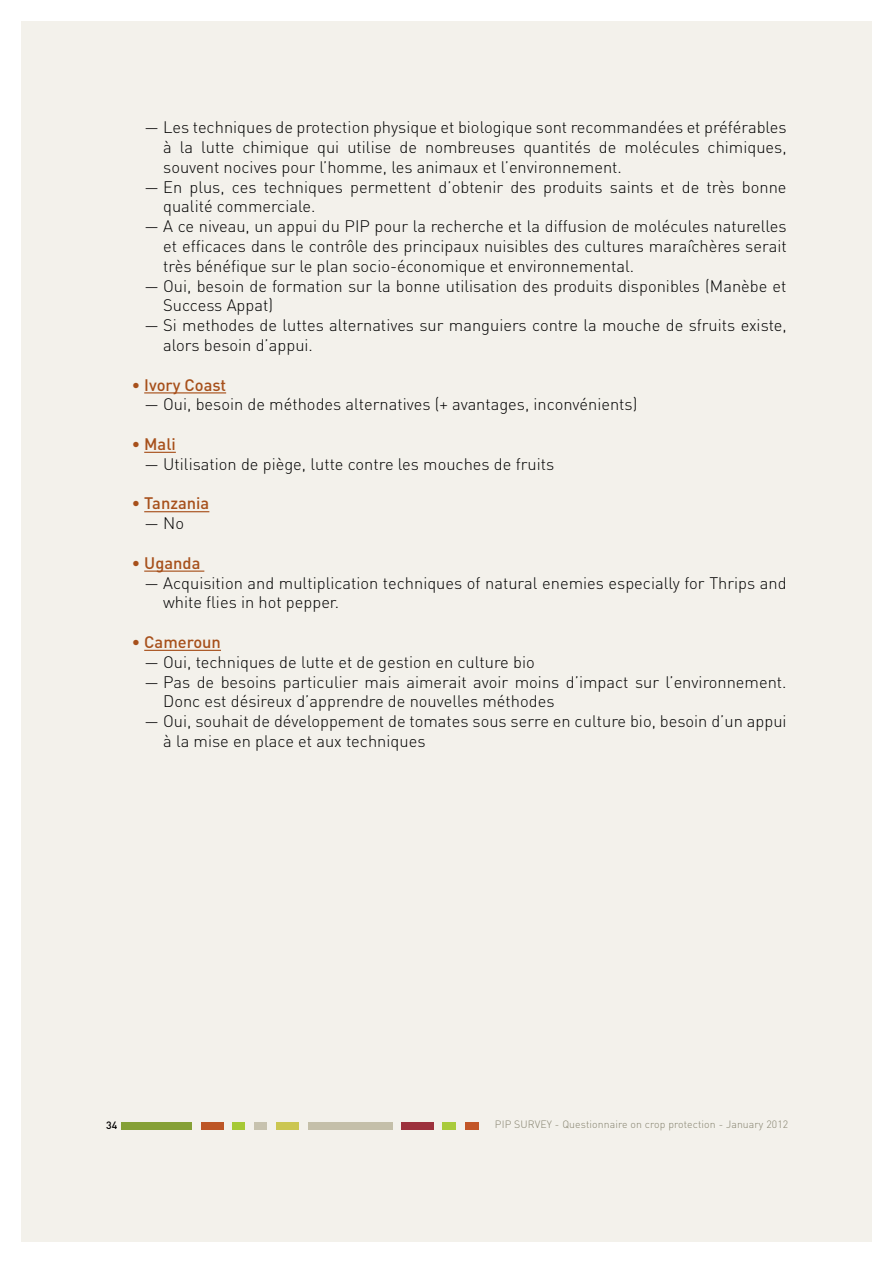
<style>
.page{position:relative;width:893px;height:1263px;background:#fff}
.page>*{position:absolute;margin:0;border:0;box-sizing:border-box;transform-origin:0 0}
.t1{font:300 16.5px/19.8px "DIN";color:#000}
.t2{font:500 16.5px "DIN";color:#a7501b}
.t3{font:300 10.5px "DIN";letter-spacing:.01em;color:#85826e}
.t4{font:500 10.5px "DIN";color:#000}
</style>
<div class="page">
<div style="left:21px;top:21px;width:851px;height:1221px;background:#f3f1eb"></div>
<div style="left:465px;top:1122px;width:13px;height:7px;background:#c25628"></div>
<div style="left:443px;top:1122px;width:13px;height:7px;background:#a9cb3b"></div>
<div style="left:401px;top:1122px;width:33px;height:7px;background:#9d323d"></div>
<div style="left:308px;top:1122px;width:84px;height:7px;background:#c4bfa9"></div>
<div style="left:276px;top:1122px;width:23px;height:7px;background:#cbc651"></div>
<div style="left:254px;top:1122px;width:13px;height:7px;background:#c7c2ae"></div>
<div style="left:232px;top:1122px;width:13px;height:7px;background:#a6c935"></div>
<div style="left:201px;top:1122px;width:22px;height:7px;background:#bd5626"></div>
<div style="left:121px;top:1122px;width:71px;height:7px;background:#85a036"></div>
<hr style="left:144px;top:392px;width:82px;height:1px;background:#a7501b">
<hr style="left:144px;top:452px;width:32px;height:1px;background:#a7501b">
<hr style="left:144px;top:511px;width:65px;height:1px;background:#a7501b">
<hr style="left:144px;top:570px;width:60px;height:2px;background:#a7501b">
<hr style="left:144px;top:650px;width:77px;height:1px;background:#a7501b">
<p class="t1" style="left:163px;top:117px;width:625px;text-align:justify;text-indent:-19px">— Les techniques de protection physique et biologique sont recommandées et préférables à la lutte chimique qui utilise de nombreuses quantités de molécules chimiques, souvent nocives pour l’homme, les animaux et l’environnement.</p>
<p class="t1" style="left:163px;top:177px;width:625px;text-indent:-19px">— En plus, ces techniques permettent d’obtenir des produits saints et de très bonne qualité commerciale.</p>
<p class="t1" style="left:163px;top:216px;width:625px;text-align:justify;text-indent:-19px">— A ce niveau, un appui du PIP pour la recherche et la diffusion de molécules naturelles et efficaces dans le contrôle des principaux nuisibles des cultures maraîchères serait très bénéfique sur le plan socio-économique et environnemental.</p>
<p class="t1" style="left:163px;top:276px;width:625px;text-indent:-19px">— Oui, besoin de formation sur la bonne utilisation des produits disponibles (Manèbe et<br>Success Appat)</p>
<p class="t1" style="left:163px;top:315px;width:625px;text-indent:-19px">— Si methodes de luttes alternatives sur manguiers contre la mouche de sfruits existe, alors besoin d’appui.</p>
<p class="t2" style="left:132px;top:374px;width:96px">• Ivory Coast</p>
<p class="t1" style="left:145px;top:394px;width:494px">— Oui, besoin de méthodes alternatives (+ avantages, inconvénients)</p>
<p class="t2" style="left:132px;top:434px;width:46px">• Mali</p>
<p class="t1" style="left:145px;top:454px;width:411px">— Utilisation de piège, lutte contre les mouches de fruits</p>
<p class="t2" style="left:132px;top:493px;width:79px">• Tanzania</p>
<p class="t1" style="left:145px;top:513px;width:41px">— No</p>
<p class="t2" style="left:132px;top:552px;width:70px">• Uganda</p>
<p class="t1" style="left:163px;top:573px;width:625px;text-indent:-19px">— Acquisition and multiplication techniques of natural enemies especially for Thrips and white flies in hot pepper.</p>
<p class="t2" style="left:132px;top:632px;width:91px">• Cameroun</p>
<p class="t1" style="left:145px;top:652px;width:392px">— Oui, techniques de lutte et de gestion en culture bio</p>
<p class="t1" style="left:163px;top:672px;width:625px;text-indent:-19px">— Pas de besoins particulier mais aimerait avoir moins d’impact sur l’environnement.<br>Donc est désireux d’apprendre de nouvelles méthodes</p>
<p class="t1" style="left:163px;top:711px;width:625px;text-indent:-19px">— Oui, souhait de développement de tomates sous serre en culture bio, besoin d’un appui à la mise en place et aux techniques</p>
<p class="t4" style="left:106px;top:1118px;width:13px">34</p>
<p class="t3" style="left:495px;top:1118px;width:295px">PIP SURVEY - Questionnaire on crop protection - January 2012</p>
</div>
